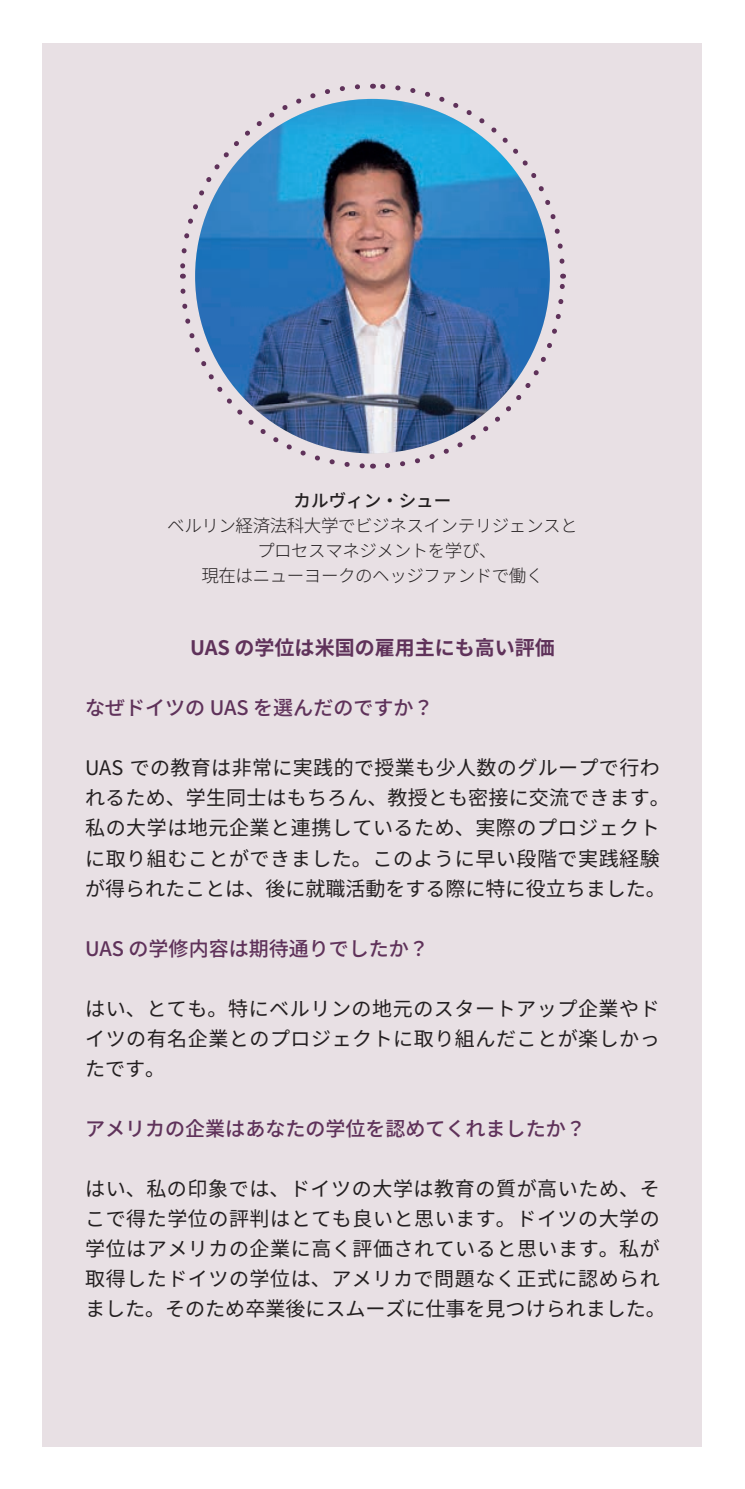
<style>
.page{position:relative;width:745px;height:1489px;background:#fff}
.page>*{position:absolute;margin:0;border:0;box-sizing:border-box;transform-origin:0 0}
.t1{font:20px/30px "Source Han Sans JP";letter-spacing:.025em;color:#231f20}
.t2{font:500 20px "Source Han Sans JP";color:#5f325a}
.t3{font:700 20px "Source Han Sans JP";color:#5f325a}
.t4{font:300 17.5px/25px "Source Han Sans JP";letter-spacing:-.025em;color:#231f20;text-align:center}
.t5{font:500 17.5px "Source Han Sans JP";color:#231f20}
</style>
<div class="page">
<div style="left:43px;top:43px;width:659px;height:1403px;background:#e8e0e4"></div>
<img style="left:195px;top:99px;width:354px;height:354px;border-radius:177px">
<svg style="left:382px;top:274px;width:184px;height:194px"></svg>
<svg style="left:372px;top:83px;width:193px;height:183px"></svg>
<svg style="left:180px;top:84px;width:183px;height:195px"></svg>
<svg style="left:180px;top:286px;width:193px;height:183px"></svg>
<p class="t5" style="left:293px;top:490px;width:159px">カルヴィン・シュー</p>
<p class="t4" style="left:167px;top:513px;width:411px">ベルリン経済法科大学でビジネスインテリジェンスとプロセスマネジメントを学び、<br>現在はニューヨークのヘッジファンドで働く</p>
<p class="t3" style="left:190px;top:636px;width:366px">UAS の学位は米国の雇用主にも高い評価</p>
<p class="t2" style="left:85px;top:696px;width:349px">なぜドイツの UAS を選んだのですか？</p>
<p class="t1" style="left:85px;top:753px;width:585px">UAS での教育は非常に実践的で授業も少人数のグループで行われるため、学生同士はもちろん、教授とも密接に交流できます。私の大学は地元企業と連携しているため、実際のプロジェクトに取り組むことができました。このように早い段階で実践経験が得られたことは、後に就職活動をする際に特に役立ちました。</p>
<p class="t2" style="left:85px;top:936px;width:345px">UAS の学修内容は期待通りでしたか？</p>
<p class="t1" style="left:85px;top:993px;width:576px;text-align:justify">はい、とても。特にベルリンの地元のスタートアップ企業やドイツの有名企業とのプロジェクトに取り組んだことが楽しかったです。</p>
<p class="t2" style="left:85px;top:1116px;width:501px">アメリカの企業はあなたの学位を認めてくれましたか？</p>
<p class="t1" style="left:85px;top:1173px;width:581px">はい、私の印象では、ドイツの大学は教育の質が高いため、そこで得た学位の評判はとても良いと思います。ドイツの大学の学位はアメリカの企業に高く評価されていると思います。私が取得したドイツの学位は、アメリカで問題なく正式に認められました。そのため卒業後にスムーズに仕事を見つけられました。</p>
</div>
